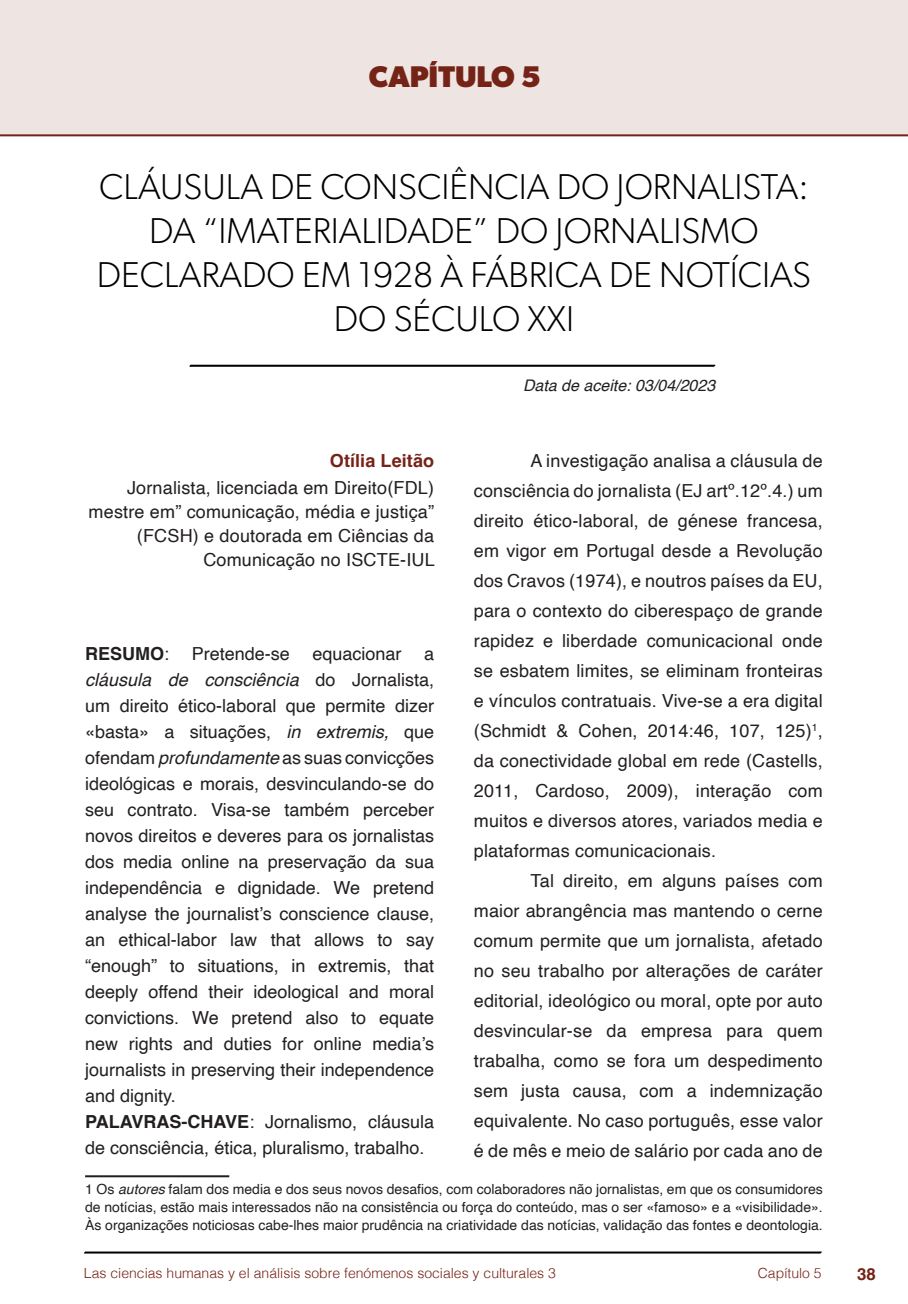
<style>
.page{position:relative;width:908px;height:1304px;background:#fff}
.page>*{position:absolute;margin:0;border:0;box-sizing:border-box;transform-origin:0 0}
.t1{font:300 36px/44px "Gibson";color:#000;text-align:center}
.t2{font:700 30px "Gibson";color:#752317}
.t3{font:18px/30px "Helvetica";color:#231f20;text-align:justify}
.t4{font:700 18px "Helvetica";letter-spacing:.005em;color:#752317}
.t5{font:700 18px "Helvetica";color:#231f20}
.t6{font:700 16.8px "Helvetica";color:#752317}
.t7{font:italic 16px "Helvetica";color:#231f20}
.t8{font:14px/18px "Helvetica";color:#231f20;text-align:justify}
.t9{font:300 14px "Helvetica";color:#752317}
.s1{font-weight:400}
.s2{font-style:italic}
.s3{font-weight:700}
</style>
<div class="page">
<svg style="left:84px;top:1251px;width:737px;height:3px;background:#515151"></svg>
<svg style="left:189px;top:364px;width:526px;height:3px;background:#4f4f4f"></svg>
<div style="left:0;top:0;width:907px;height:136px;background:#eee4e1"></div>
<div style="left:44px;top:72px;width:68px;height:61px;background:#eee4e1"></div>
<hr style="left:85px;top:1175px;width:144px;height:2px;background:#231f20">
<h2 class="t2" style="left:369px;top:58px;width:173px">CAPÍTULO 5</h2>
<h1 class="t1" style="left:97px;top:164px;width:715px">CLÁUSULA DE CONSCIÊNCIA DO JORNALISTA:<br>DA “IMATERIALIDADE” DO JORNALISMO<br>DECLARADO EM 1928 À FÁBRICA DE NOTÍCIAS<br>DO SÉCULO XXI</h1>
<p class="t7" style="left:523px;top:373px;width:194px">Data de aceite: 03/04/2023</p>
<p class="t4" style="left:330px;top:450px;width:106px">Otília Leitão</p>
<p class="t3" style="left:89px;top:477px;width:347px;line-height:24px;text-align:right">Jornalista, licenciada em Direito(FDL) mestre em” comunicação, média e justiça” (FCSH) e doutorada em Ciências da Comunicação no ISCTE-IUL</p>
<p class="t3" style="left:473px;top:446px;width:350px;text-indent:57px">A investigação analisa a cláusula de consciência do jornalista (EJ artº.12º.4.) um direito ético-laboral, de génese francesa, em vigor em Portugal desde a Revolução dos Cravos (1974), e noutros países da EU, para o contexto do ciberespaço de grande rapidez e liberdade comunicacional onde se esbatem limites, se eliminam fronteiras e vínculos contratuais. Vive-se a era digital (Schmidt &amp; Cohen, 2014:46, 107, 125)<sup>1</sup>, da conectividade global em rede (Castells, 2011, Cardoso, 2009), interação com muitos e diversos atores, variados media e plataformas comunicacionais.</p>
<p class="t3" style="left:473px;top:866px;width:350px;text-indent:57px">Tal direito, em alguns países com maior abrangência mas mantendo o cerne comum permite que um jornalista, afetado no seu trabalho por alterações de caráter editorial, ideológico ou moral, opte por auto desvincular-se da empresa para quem trabalha, como se fora um despedimento sem justa causa, com a indemnização equivalente. No caso português, esse valor é de mês e meio de salário por cada ano de</p>
<p class="t5" style="left:85px;top:643px;width:86px">RESUMO<span class="s1">:</span></p>
<p class="t3" style="left:192px;top:640px;width:100px">Pretende-se</p>
<p class="t3" style="left:312px;top:640px;width:91px">equacionar</p>
<p class="t3" style="left:85px;top:642px;width:350px;line-height:26px;text-align:left;text-indent:339px">a <span class="s2">cláusula de consciência</span> do Jornalista, um direito ético-laboral que permite dizer «basta» a situações, <span class="s2">in extremis,</span> que ofendam <span class="s2">profundamente</span> as suas convicções ideológicas e morais, desvinculando-se do seu contrato. Visa-se também perceber novos direitos e deveres para os jornalistas dos media online na preservação da sua independência e dignidade. We pretend analyse the journalist’s conscience clause, an ethical-labor law that allows to say “enough” to situations, in extremis, that deeply offend their ideological and moral convictions. We pretend also to equate new rights and duties for online media’s journalists in preserving their independence and dignity.<br><span class="s3">PALAVRAS-CHAVE</span>: Jornalismo, cláusula de consciência, ética, pluralismo, trabalho.</p>
<p class="t8" style="left:85px;top:1181px;width:738px">1 Os <span class="s2">autores</span> falam dos media e dos seus novos desafios, com colaboradores não jornalistas, em que os consumidores de notícias, estão mais interessados não na consistência ou força do conteúdo, mas o ser «famoso» e a «visibilidade».<br>Às organizações noticiosas cabe-lhes maior prudência na criatividade das notícias, validação das fontes e deontologia.</p>
<p class="t9" style="left:84px;top:1261px;width:473px">Las ciencias humanas y el análisis sobre fenómenos sociales y culturales 3</p>
<p class="t9" style="left:757px;top:1261px;width:65px">Capítulo 5</p>
<p class="t6" style="left:856px;top:1264px;width:20px">38</p>
</div>
